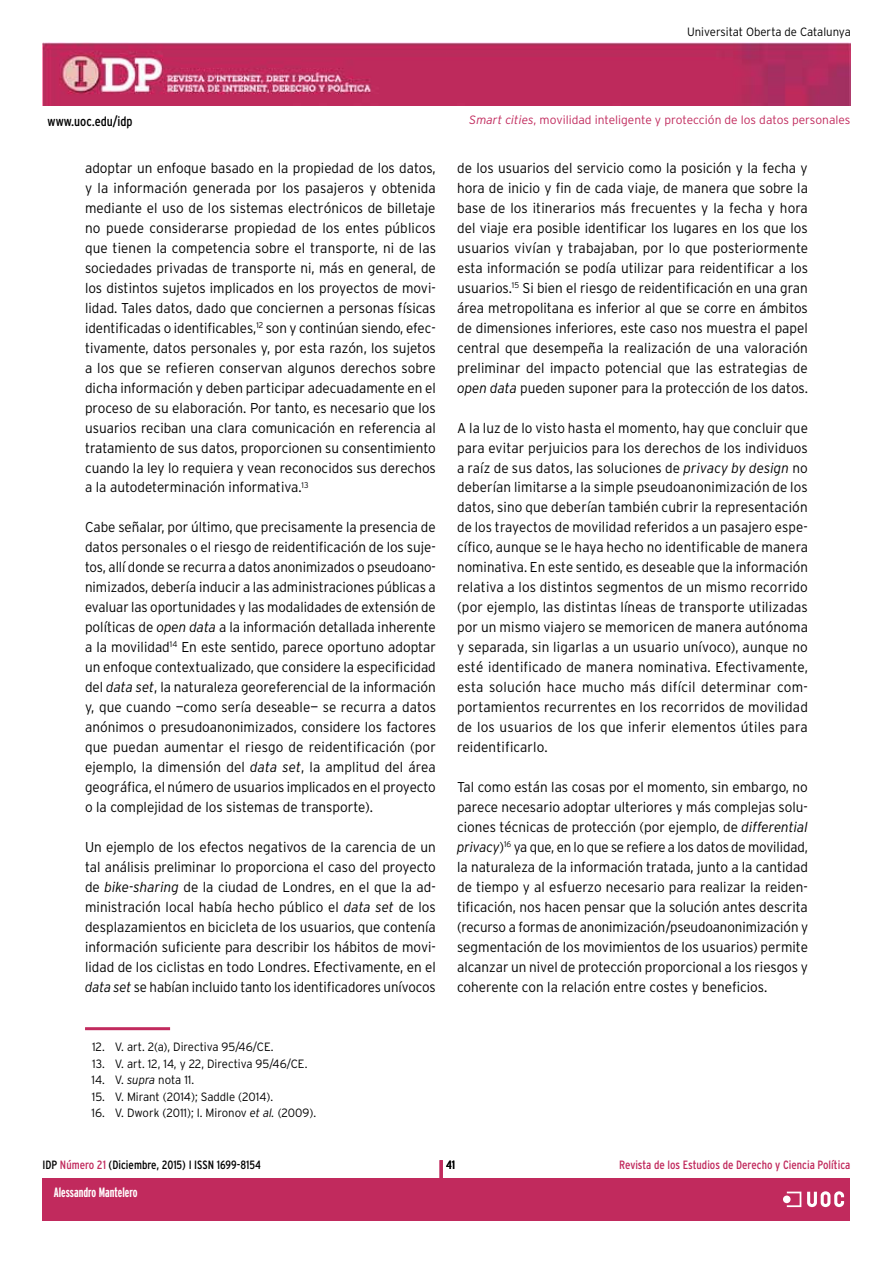
<style>
.page{position:relative;width:893px;height:1263px;background:#fff}
.page>*{position:absolute;margin:0;border:0;box-sizing:border-box;transform-origin:0 0}
.TEXTGENERAL{font:300 14.25px/20px "Interstate";color:#000;text-align:justify;scale:.95 1}
.t1{font:700 extra-condensed 13.5px "Interstate";color:#fff}
.t2{font:condensed 13.5px "Interstate";color:#000}
.notassegüents{font:300 12px "Interstate";color:#000;scale:.95 1}
.t3{font:300 12px "Interstate";color:#c12a5d}
.t4{font:condensed 12px "Interstate";color:#c12a5d}
.t5{font:condensed 12px "Interstate";color:#000}
.notaprimeraambfilet{font:300 12px "Interstate";color:#000;scale:.95 1}
.t6{font:700 extra-condensed 12px "Interstate";color:#fff}
.s1{font-style:italic}
.s2{color:#c12a5d}
</style>
<div class="page">
<img style="left:43px;top:43px;width:807px;height:63px">
<div style="left:43px;top:1178px;width:807px;height:42px;background:#c12a5d"></div>
<div style="left:783px;top:1195px;width:8px;height:8px;background:#fff;border-radius:50%"></div>
<svg style="left:787px;top:1191px;width:57px;height:17px"></svg>
<hr style="left:440px;top:1160px;width:3px;height:44px;background:#c12a5d">
<hr style="left:85px;top:1027px;width:85px;height:3px;background:#c12a5d">
<p class="notassegüents" style="left:687px;top:25px;width:174px">Universitat Oberta de Catalunya</p>
<p class="t2" style="left:48px;top:113px;width:87px">www.uoc.edu/idp</p>
<p class="TEXTGENERAL" style="left:85px;top:158px;width:371px">adoptar un enfoque basado en la propiedad de los datos, y la información generada por los pasajeros y obtenida mediante el uso de los sistemas electrónicos de billetaje no puede considerarse propiedad de los entes públicos que tienen la competencia sobre el transporte, ni de las sociedades privadas de transporte ni, más en general, de los distintos sujetos implicados en los proyectos de movi&shy;lidad. Tales datos, dado que conciernen a personas físicas identificadas o identificables,<sup>12</sup> son y continúan siendo, efec&shy;tivamente, datos personales y, por esta razón, los sujetos a los que se refieren conservan algunos derechos sobre dicha información y deben participar adecuadamente en el proceso de su elaboración. Por tanto, es necesario que los usuarios reciban una clara comunicación en referencia al tratamiento de sus datos, proporcionen su consentimiento cuando la ley lo requiera y vean reconocidos sus derechos a la autodeterminación informativa.<sup>13</sup></p>
<p class="TEXTGENERAL" style="left:85px;top:517px;width:371px">Cabe señalar, por último, que precisamente la presencia de datos personales o el riesgo de reidentificación de los suje&shy;tos, allí donde se recurra a datos anonimizados o pseudoano&shy;nimizados, debería inducir a las administraciones públicas a evaluar las oportunidades y las modalidades de extensión de políticas de <span class="s1">open data</span> a la información detallada inherente a la movilidad<sup>14</sup> En este sentido, parece oportuno adoptar un enfoque contextualizado, que considere la especificidad del <span class="s1">data set</span>, la naturaleza georeferencial de la información y, que cuando —como sería deseable— se recurra a datos anónimos o presudoanonimizados, considere los factores que puedan aumentar el riesgo de reidentificación (por ejemplo, la dimensión del <span class="s1">data set</span>, la amplitud del área geográfica, el número de usuarios implicados en el proyecto o la complejidad de los sistemas de transporte).</p>
<p class="TEXTGENERAL" style="left:85px;top:837px;width:371px">Un ejemplo de los efectos negativos de la carencia de un tal análisis preliminar lo proporciona el caso del proyecto de <span class="s1">bike-sharing</span> de la ciudad de Londres, en el que la ad&shy;ministración local había hecho público el <span class="s1">data set</span> de los desplazamientos en bicicleta de los usuarios, que contenía información suficiente para describir los hábitos de movi&shy;lidad de los ciclistas en todo Londres. Efectivamente, en el <span class="s1">data set</span> se habían incluido tanto los identificadores unívocos</p>
<p class="notaprimeraambfilet" style="left:92px;top:1040px;width:192px">12. V. art. 2(a), Directiva 95/46/CE.</p>
<p class="notassegüents" style="left:92px;top:1057px;width:228px">13. V. art. 12, 14, y 22, Directiva 95/46/CE.</p>
<p class="notassegüents" style="left:92px;top:1073px;width:110px">14. V. <span class="s1">supra</span> nota 11.</p>
<p class="notassegüents" style="left:92px;top:1090px;width:192px">15. V. Mirant (2014); Saddle (2014).</p>
<p class="notassegüents" style="left:91px;top:1106px;width:238px">16. V. Dwork (2011); I. Mironov <span class="s1">et al.</span> (2009).</p>
<p class="t3" style="left:469px;top:113px;width:383px"><span class="s1">Smart cities</span>, movilidad inteligente y protección de los datos personales</p>
<p class="TEXTGENERAL" style="left:457px;top:158px;width:371px">de los usuarios del servicio como la posición y la fecha y hora de inicio y fin de cada viaje, de manera que sobre la base de los itinerarios más frecuentes y la fecha y hora del viaje era posible identificar los lugares en los que los usuarios vivían y trabajaban, por lo que posteriormente esta información se podía utilizar para reidentificar a los usuarios.<sup>15</sup> Si bien el riesgo de reidentificación en una gran área metropolitana es inferior al que se corre en ámbitos de dimensiones inferiores, este caso nos muestra el papel central que desempeña la realización de una valoración preliminar del impacto potencial que las estrategias de <span class="s1">open data</span> pueden suponer para la protección de los datos.</p>
<p class="TEXTGENERAL" style="left:457px;top:417px;width:371px">A la luz de lo visto hasta el momento, hay que concluir que para evitar perjuicios para los derechos de los individuos a raíz de sus datos, las soluciones de <span class="s1">privacy by design</span> no deberían limitarse a la simple pseudoanonimización de los datos, sino que deberían también cubrir la representación de los trayectos de movilidad referidos a un pasajero espe&shy;cífico, aunque se le haya hecho no identificable de manera nominativa. En este sentido, es deseable que la información relativa a los distintos segmentos de un mismo recorrido (por ejemplo, las distintas líneas de transporte utilizadas por un mismo viajero se memoricen de manera autónoma y separada, sin ligarlas a un usuario unívoco), aunque no esté identificado de manera nominativa. Efectivamente, esta solución hace mucho más difícil determinar com&shy;portamientos recurrentes en los recorridos de movilidad de los usuarios de los que inferir elementos útiles para reidentificarlo.</p>
<p class="TEXTGENERAL" style="left:457px;top:777px;width:371px">Tal como están las cosas por el momento, sin embargo, no parece necesario adoptar ulteriores y más complejas solu&shy;ciones técnicas de protección (por ejemplo, de <span class="s1">differential privacy</span>)<sup>16</sup> ya que, en lo que se refiere a los datos de movilidad, la naturaleza de la información tratada, junto a la cantidad de tiempo y al esfuerzo necesario para realizar la reiden&shy;tificación, nos hacen pensar que la solución antes descrita (recurso a formas de anonimización/pseudoanonimización y segmentación de los movimientos de los usuarios) permite alcanzar un nivel de protección proporcional a los riesgos y coherente con la relación entre costes y beneficios.</p>
<p class="t5" style="left:43px;top:1158px;width:220px">IDP <span class="s2">Número 21</span> (Diciembre, 2015) I ISSN 1699-8154</p>
<p class="t4" style="left:619px;top:1158px;width:233px">Revista de los Estudios de Derecho y Ciencia Política</p>
<p class="t1" style="left:54px;top:1185px;width:66px">Jose R. Agusti a</p>
<p class="t5" style="left:446px;top:1158px;width:10px">41</p>
<p class="t6" style="left:54px;top:1185px;width:31px">Eloi Puig</p>
<p class="t6" style="left:59px;top:1185px;width:31px">Eloi Puig</p>
<p class="t1" style="left:54px;top:1185px;width:85px">Alessandro Mantelero</p>
</div>
